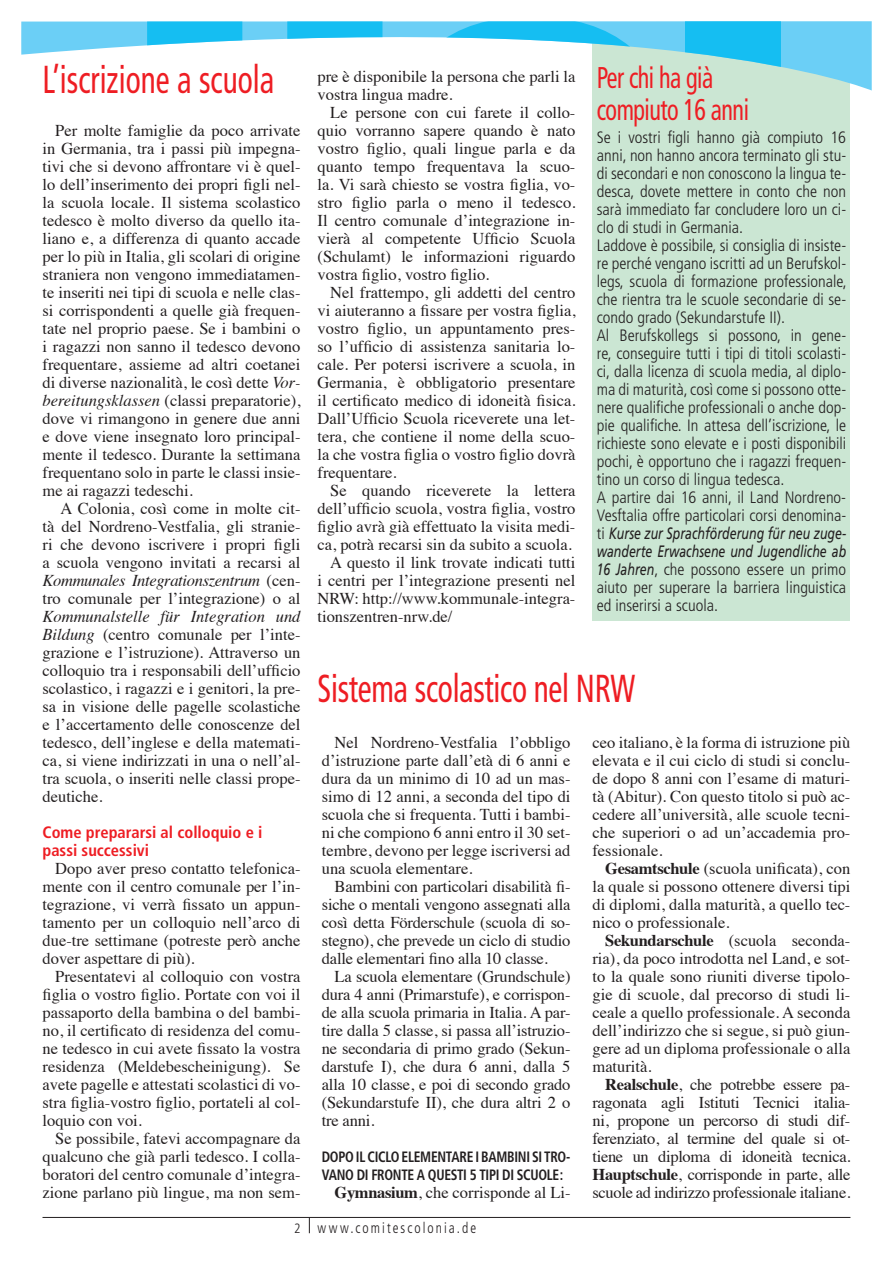
<style>
.page{position:relative;width:893px;height:1263px;background:#fff}
.page>*{position:absolute;margin:0;border:0;box-sizing:border-box;transform-origin:0 0}
.Titolo_articolo{font:condensed 39px "Frutiger";letter-spacing:-.01em;color:#ee1d23;scale:.8 1}
.titolo_piccolo{font:condensed 30px "Frutiger";letter-spacing:-.02em;color:#ee1d23;scale:.8 1}
.Testo_art{font:16.5px/18px "Times";color:#231f20;text-align:justify}
.testo_lineare{font:300 condensed 16.5px/18px "Frutiger";color:#231f20;text-align:justify}
.Testo_art-2{font:700 condensed 16.5px/18px "Frutiger";color:#ee1d23}
.Testo_art-3{font:700 condensed 15px/18px "Frutiger";letter-spacing:-.02em;color:#231f20;scale:.9 1}
.t1{font:300 condensed 15px "Frutiger";letter-spacing:.155em;color:#231f20;scale:.9 1}
.s1{font-style:italic}
.s2{font-weight:400;font-style:italic;font-stretch:normal}
.s3{font-weight:700}
.s4{font-size:13.5px}
</style>
<div class="page">
<svg style="left:309px;top:1218px;width:1px;height:15px"></svg>
<hr style="left:43px;top:1217px;width:807px;height:1px;background:#231f20">
<div style="left:592px;top:24px;width:258px;height:597px;background:#cbe6d3"></div>
<svg style="left:21px;top:21px;width:851px;height:70px;fill:#6bcff6"></svg>
<svg style="left:147px;top:21px;width:235px;height:70px"></svg>
<svg style="left:399px;top:21px;width:268px;height:70px"></svg>
<svg style="left:685px;top:21px;width:95px;height:70px;fill:#15bef2"></svg>
<p class="Titolo_articolo" style="left:43px;top:57px;width:291px">L’iscrizione a scuola</p>
<p class="Testo_art" style="left:43px;top:120px;width:259px;text-indent:13px">Per molte famiglie da poco arrivate in Germania, tra i passi più impegna&shy;tivi che si devono affrontare vi è quel&shy;lo dell’inserimento dei propri figli nel&shy;la scuola locale. Il sistema scolastico tedesco è molto diverso da quello ita&shy;liano e, a differenza di quanto accade per lo più in Italia, gli scolari di origine straniera non vengono immediatamen&shy;te inseriti nei tipi di scuola e nelle clas&shy;si corrispondenti a quelle già frequen&shy;tate nel proprio paese. Se i bambini o i ragazzi non sanno il tedesco devono frequentare, assieme ad altri coetanei di diverse nazionalità, le così dette <span class="s1">Vor&shy;bereitungsklassen</span> (classi preparatorie), dove vi rimangono in genere due anni e dove viene insegnato loro principal&shy;mente il tedesco. Durante la settimana frequentano solo in parte le classi insie&shy;me ai ragazzi tedeschi.</p>
<p class="Testo_art" style="left:43px;top:498px;width:259px;text-indent:18px">A Colonia, così come in molte cit&shy;tà del Nordreno-Vestfalia, gli stranie&shy;ri che devono iscrivere i propri figli a scuola vengono invitati a recarsi al <span class="s1">Kommunales Integrationszentrum</span> (cen&shy;tro comunale per l’integrazione) o al <span class="s1">Kommunalstelle für Integration und Bildung</span> (centro comunale per l’inte&shy;grazione e l’istruzione). Attraverso un colloquio tra i responsabili dell’ufficio scolastico, i ragazzi e i genitori, la pre&shy;sa in visione delle pagelle scolastiche e l’accertamento delle conoscenze del tedesco, dell’inglese e della matemati&shy;ca, si viene indirizzati in una o nell’al&shy;tra scuola, o inseriti nelle classi prope&shy;deutiche.</p>
<p class="Testo_art-2" style="left:43px;top:823px;width:221px">Come prepararsi al colloquio e i passi successivi</p>
<p class="Testo_art" style="left:43px;top:858px;width:259px;text-indent:13px">Dopo aver preso contatto telefonica&shy;mente con il centro comunale per l’in&shy;tegrazione, vi verrà fissato un appun&shy;tamento per un colloquio nell’arco di due-tre settimane (potreste però anche dover aspettare di più).</p>
<p class="Testo_art" style="left:43px;top:966px;width:259px;text-indent:13px">Presentatevi al colloquio con vostra figlia o vostro figlio. Portate con voi il passaporto della bambina o del bambi&shy;no, il certificato di residenza del comu&shy;ne tedesco in cui avete fissato la vostra residenza (Meldebescheinigung). Se avete pagelle e attestati scolastici di vo&shy;stra figlia-vostro figlio, portateli al col&shy;loquio con voi.</p>
<p class="Testo_art" style="left:43px;top:1128px;width:259px;text-indent:13px">Se possibile, fatevi accompagnare da qualcuno che già parli tedesco. I colla&shy;boratori del centro comunale d’integra&shy;zione parlano più lingue, ma non sem-</p>
<p class="Testo_art" style="left:317px;top:66px;width:259px">pre è disponibile la persona che parli la vostra lingua madre.</p>
<p class="Testo_art" style="left:317px;top:102px;width:259px;text-indent:13px">Le persone con cui farete il collo&shy;quio vorranno sapere quando è nato vostro figlio, quali lingue parla e da quanto tempo frequentava la scuo&shy;la. Vi sarà chiesto se vostra figlia, vo&shy;stro figlio parla o meno il tedesco.<br>Il centro comunale d’integrazione in&shy;vierà al competente Ufficio Scuola (Schulamt) le informazioni riguardo vostra figlio, vostro figlio.</p>
<p class="Testo_art" style="left:317px;top:282px;width:259px;text-indent:13px">Nel frattempo, gli addetti del centro vi aiuteranno a fissare per vostra figlia, vostro figlio, un appuntamento pres&shy;so l’ufficio di assistenza sanitaria lo&shy;cale. Per potersi iscrivere a scuola, in Germania, è obbligatorio presentare il certificato medico di idoneità fisica.<br>Dall’Ufficio Scuola riceverete una let&shy;tera, che contiene il nome della scuo&shy;la che vostra figlia o vostro figlio dovrà frequentare.</p>
<p class="Testo_art" style="left:317px;top:480px;width:259px;text-indent:13px">Se quando riceverete la lettera dell’ufficio scuola, vostra figlia, vostro figlio avrà già effettuato la visita medi&shy;ca, potrà recarsi sin da subito a scuola.</p>
<p class="Testo_art" style="left:317px;top:552px;width:259px;text-indent:13px">A questo il link trovate indicati tutti i centri per l’integrazione presenti nel NRW: http://www.kommunale-integra&shy;tionszentren-nrw.de/</p>
<p class="titolo_piccolo" style="left:597px;top:60px;width:147px">Per chi ha già</p>
<p class="titolo_piccolo" style="left:597px;top:92px;width:192px">compiuto 16 anni</p>
<p class="testo_lineare" style="left:597px;top:128px;width:251px">Se i vostri figli hanno già compiuto 16 anni, non hanno ancora terminato gli stu&shy;di secondari e non conoscono la lingua te&shy;desca, dovete mettere in conto che non sarà immediato far concludere loro un ci&shy;clo di studi in Germania.</p>
<p class="testo_lineare" style="left:597px;top:236px;width:252px">Laddove è possibile, si consiglia di insiste&shy;re perché vengano iscritti ad un Berufskol&shy;legs, scuola di formazione professionale, che rientra tra le scuole secondarie di se&shy;condo grado (Sekundarstufe II).</p>
<p class="testo_lineare" style="left:597px;top:326px;width:251px">Al Berufskollegs si possono, in gene&shy;re, conseguire tutti i tipi di titoli scolasti&shy;ci, dalla licenza di scuola media, al diplo&shy;ma di maturità, così come si possono otte&shy;nere qualifiche professionali o anche dop&shy;pie qualifiche. In attesa dell’iscrizione, le richieste sono elevate e i posti disponibili pochi, è opportuno che i ragazzi frequen&shy;tino un corso di lingua tedesca.</p>
<p class="testo_lineare" style="left:597px;top:488px;width:251px">A partire dai 16 anni, il Land Nordreno-Vesftalia offre particolari corsi denomina&shy;ti <span class="s2">Kurse zur Sprachförderung für neu zuge&shy;wanderte Erwachsene und Jugendliche ab 16 Jahren</span>, che possono essere un primo aiuto per superare la barriera linguistica ed inserirsi a scuola.</p>
<p class="Titolo_articolo" style="left:317px;top:665px;width:399px">Sistema scolastico nel NRW</p>
<p class="Testo_art" style="left:322px;top:732px;width:250px;text-indent:13px">Nel Nordreno-Vestfalia l’obbligo d’istruzione parte dall’età di 6 anni e dura da un minimo di 10 ad un mas&shy;simo di 12 anni, a seconda del tipo di scuola che si frequenta. Tutti i bambi&shy;ni che compiono 6 anni entro il 30 set&shy;tembre, devono per legge iscriversi ad una scuola elementare.</p>
<p class="Testo_art" style="left:322px;top:876px;width:250px;text-indent:13px">Bambini con particolari disabilità fi&shy;siche o mentali vengono assegnati alla così detta Förderschule (scuola di so&shy;stegno), che prevede un ciclo di studio dalle elementari fino alla 10 classe.</p>
<p class="Testo_art" style="left:322px;top:966px;width:250px;text-indent:13px">La scuola elementare (Grundschule) dura 4 anni (Primarstufe), e corrispon&shy;de alla scuola primaria in Italia. A par&shy;tire dalla 5 classe, si passa all’istruzio&shy;ne secondaria di primo grado (Sekun&shy;darstufe I), che dura 6 anni, dalla 5 alla 10 classe, e poi di secondo grado (Sekundarstufe II), che dura altri 2 o tre anni.</p>
<p class="Testo_art-3" style="left:322px;top:1148px;width:278px">DOPO IL CICLO ELEMENTARE I BAMBINI SI TRO-<br>VANO DI FRONTE A QUESTI 5 TIPI DI SCUOLE:</p>
<p class="Testo_art" style="left:334px;top:1182px;width:237px"><span class="s3">Gymnasium</span>, che corrisponde al Li-</p>
<p class="Testo_art" style="left:592px;top:732px;width:259px">ceo italiano, è la forma di istruzione più elevata e il cui ciclo di studi si conclu&shy;de dopo 8 anni con l’esame di maturi&shy;tà (Abitur). Con questo titolo si può ac&shy;cedere all’università, alle scuole tecni&shy;che superiori o ad un’accademia pro&shy;fessionale.</p>
<p class="Testo_art" style="left:592px;top:858px;width:259px;text-indent:13px"><span class="s3">Gesamtschule</span> (scuola unificata), con la quale si possono ottenere diversi tipi di diplomi, dalla maturità, a quello tec&shy;nico o professionale.</p>
<p class="Testo_art" style="left:592px;top:930px;width:259px;text-indent:13px"><span class="s3">Sekundarschule</span> (scuola seconda&shy;ria), da poco introdotta nel Land, e sot&shy;to la quale sono riuniti diverse tipolo&shy;gie di scuole, dal precorso di studi li&shy;ceale a quello professionale. A seconda dell’indirizzo che si segue, si può giun&shy;gere ad un diploma professionale o alla maturità.</p>
<p class="Testo_art" style="left:592px;top:1074px;width:260px;text-indent:13px"><span class="s3">Realschule</span>, che potrebbe essere pa&shy;ragonata agli Istituti Tecnici italia&shy;ni, propone un percorso di studi dif&shy;ferenziato, al termine del quale si ot&shy;tiene un diploma di idoneità tecnica.<br><span class="s3">Hauptschule</span>, corrisponde in parte, alle scuole ad indirizzo professionale italiane.</p>
<p class="t1" style="left:294px;top:1219px;width:204px"><span class="s4">2</span> www.comitescolonia.de</p>
</div>
